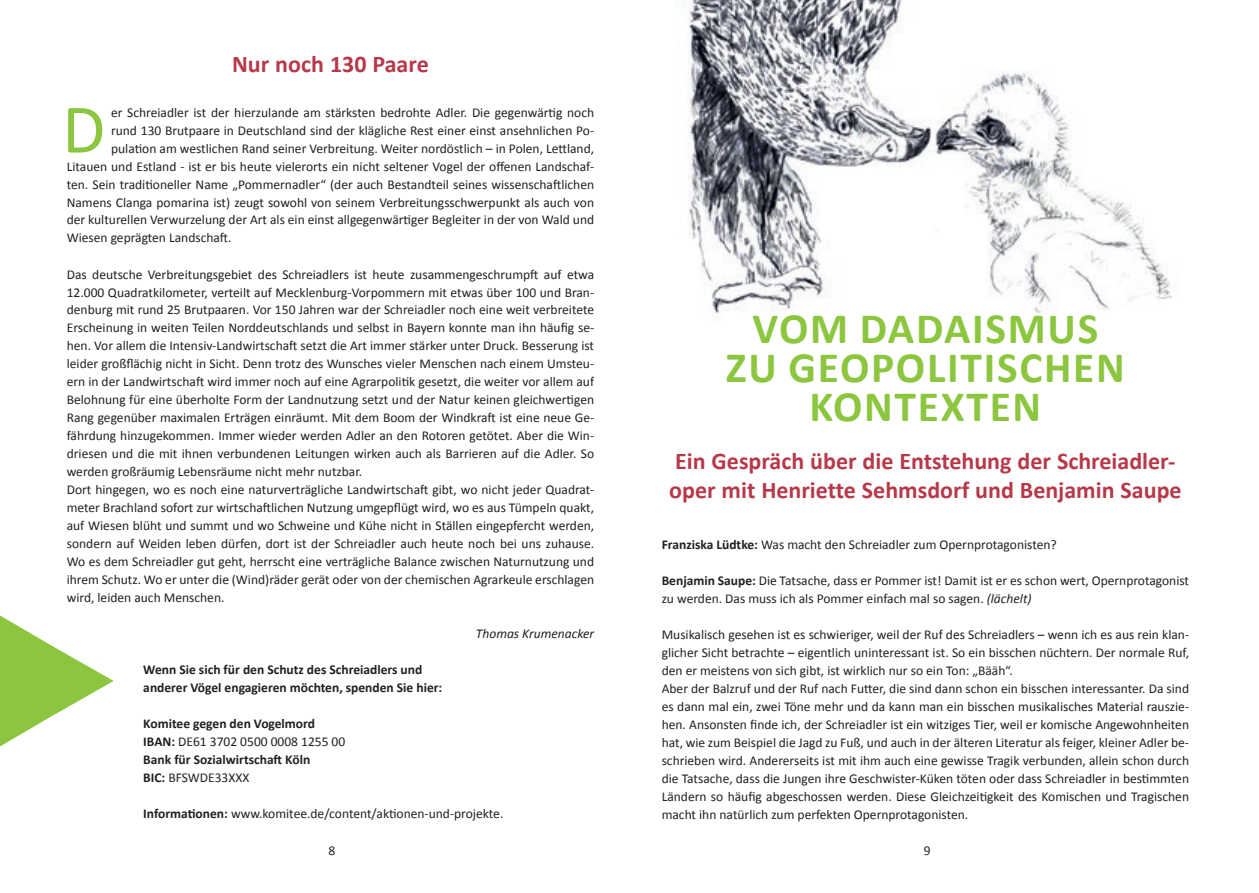
<style>
.page{position:relative;width:1259px;height:893px;background:#fff}
.page>*{position:absolute;margin:0;border:0;box-sizing:border-box;transform-origin:0 0}
.t1{font:70.2px "Calibri";color:#8bc63e}
.t2{font:700 43.5px/39px "Calibri";letter-spacing:.04em;color:#8bc63e;text-align:center}
.t3{font:700 24px/28.5px "Calibri";color:#b6394a}
.t4{font:13.5px/18px "Calibri";color:#231f20}
.t5{font:700 13.5px/18px "Calibri";color:#231f20}
.t6{font:italic 13.5px "Calibri";color:#231f20}
.s1{font-weight:400}
.s2{font-weight:700}
.s3{font-style:italic}
</style>
<div class="page">
<img style="left:683px;top:0;width:490px;height:313px">
<svg style="left:0;top:615px;width:114px;height:131px"></svg>
<h3 class="t3" style="left:232px;top:50px;width:198px">Nur noch 130 Paare</h3>
<h1 class="t1" style="left:62px;top:85px;width:45px">D</h1>
<p class="t4" style="left:111px;top:103px;width:484px">er Schreiadler ist der hierzulande am stärksten bedrohte Adler. Die gegenwärtig noch</p>
<p class="t4" style="left:111px;top:121px;width:484px">rund 130 Brutpaare in Deutschland sind der klägliche Rest einer einst ansehnlichen Po-</p>
<p class="t4" style="left:111px;top:139px;width:484px">pulation am westlichen Rand seiner Verbreitung. Weiter nordöstlich – in Polen, Lettland,</p>
<p class="t4" style="left:67px;top:157px;width:529px">Litauen und Estland - ist er bis heute vielerorts ein nicht seltener Vogel der offenen Landschaf-</p>
<p class="t4" style="left:67px;top:175px;width:529px">ten. Sein traditioneller Name „Pommernadler“ (der auch Bestandteil seines wissenschaftlichen</p>
<p class="t4" style="left:67px;top:193px;width:529px">Namens Clanga pomarina ist) zeugt sowohl von seinem Verbreitungsschwerpunkt als auch von</p>
<p class="t4" style="left:67px;top:211px;width:529px">der kulturellen Verwurzelung der Art als ein einst allgegenwärtiger Begleiter in der von Wald und</p>
<p class="t4" style="left:67px;top:229px;width:166px">Wiesen geprägten Landschaft.</p>
<p class="t4" style="left:67px;top:265px;width:529px">Das deutsche Verbreitungsgebiet des Schreiadlers ist heute zusammengeschrumpft auf etwa 12.000 Quadratkilometer, verteilt auf Mecklenburg-Vorpommern mit etwas über 100 und Bran&shy;denburg mit rund 25 Brutpaaren. Vor 150 Jahren war der Schreiadler noch eine weit verbreitete Erscheinung in weiten Teilen Norddeutschlands und selbst in Bayern konnte man ihn häufig se&shy;hen. Vor allem die Intensiv-Landwirtschaft setzt die Art immer stärker unter Druck. Besserung ist leider großflächig nicht in Sicht. Denn trotz des Wunsches vieler Menschen nach einem Umsteu&shy;ern in der Landwirtschaft wird immer noch auf eine Agrarpolitik gesetzt, die weiter vor allem auf Belohnung für eine überholte Form der Landnutzung setzt und der Natur keinen gleichwertigen Rang gegenüber maximalen Erträgen einräumt. Mit dem Boom der Windkraft ist eine neue Ge&shy;fährdung hinzugekommen. Immer wieder werden Adler an den Rotoren getötet. Aber die Win&shy;driesen und die mit ihnen verbundenen Leitungen wirken auch als Barrieren auf die Adler. So werden großräumig Lebensräume nicht mehr nutzbar.<br>Dort hingegen, wo es noch eine naturverträgliche Landwirtschaft gibt, wo nicht jeder Quadrat&shy;meter Brachland sofort zur wirtschaftlichen Nutzung umgepflügt wird, wo es aus Tümpeln quakt, auf Wiesen blüht und summt und wo Schweine und Kühe nicht in Ställen eingepfercht werden, sondern auf Weiden leben dürfen, dort ist der Schreiadler auch heute noch bei uns zuhause.<br>Wo es dem Schreiadler gut geht, herrscht eine verträgliche Balance zwischen Naturnutzung und ihrem Schutz. Wo er unter die (Wind)räder gerät oder von der chemischen Agrarkeule erschlagen wird, leiden auch Menschen.</p>
<p class="t6" style="left:476px;top:625px;width:120px">Thomas Krumenacker</p>
<p class="t5" style="left:143px;top:661px;width:300px">Wenn Sie sich für den Schutz des Schreiadlers und anderer Vögel engagieren möchten, spenden Sie hier:</p>
<p class="t5" style="left:143px;top:715px;width:203px">Komitee gegen den Vogelmord<br>IBAN: <span class="s1">DE61 3702 0500 0008 1255 00<br></span>Bank für Sozialwirtschaft Köln<br>BIC: <span class="s1">BFSWDE33XXX</span></p>
<p class="t4" style="left:143px;top:805px;width:362px"><span class="s2">Informationen:</span> www.komitee.de/content/aktionen-und-projekte.</p>
<h2 class="t2" style="left:726px;top:309px;width:400px">VOM DADAISMUS<br>ZU GEOPOLITISCHEN<br>KONTEXTEN</h2>
<h3 class="t3" style="left:669px;top:447px;width:514px">Ein Gespräch über die Entstehung der Schreiadler&shy;oper mit Henriette Sehmsdorf und Benjamin Saupe</h3>
<p class="t4" style="left:662px;top:535px;width:396px"><span class="s2">Franziska Lüdtke:</span> Was macht den Schreiadler zum Opernprotagonisten?</p>
<p class="t4" style="left:662px;top:571px;width:529px"><span class="s2">Benjamin Saupe:</span> Die Tatsache, dass er Pommer ist! Damit ist er es schon wert, Opernprotagonist zu werden. Das muss ich als Pommer einfach mal so sagen. <span class="s3">(lächelt)</span></p>
<p class="t4" style="left:662px;top:625px;width:529px">Musikalisch gesehen ist es schwieriger, weil der Ruf des Schreiadlers – wenn ich es aus rein klan&shy;glicher Sicht betrachte – eigentlich uninteressant ist. So ein bisschen nüchtern. Der normale Ruf, den er meistens von sich gibt, ist wirklich nur so ein Ton: „Bääh“.<br>Aber der Balzruf und der Ruf nach Futter, die sind dann schon ein bisschen interessanter. Da sind es dann mal ein, zwei Töne mehr und da kann man ein bisschen musikalisches Material rauszie&shy;hen. Ansonsten finde ich, der Schreiadler ist ein witziges Tier, weil er komische Angewohnheiten hat, wie zum Beispiel die Jagd zu Fuß, und auch in der älteren Literatur als feiger, kleiner Adler be&shy;schrieben wird. Andererseits ist mit ihm auch eine gewisse Tragik verbunden, allein schon durch die Tatsache, dass die Jungen ihre Geschwister-Küken töten oder dass Schreiadler in bestimmten Ländern so häufig abgeschossen werden. Diese Gleichzeitigkeit des Komischen und Tragischen macht ihn natürlich zum perfekten Opernprotagonisten.</p>
<p class="t4" style="left:328px;top:841px;width:8px">8</p>
<p class="t4" style="left:924px;top:841px;width:8px">9</p>
</div>
